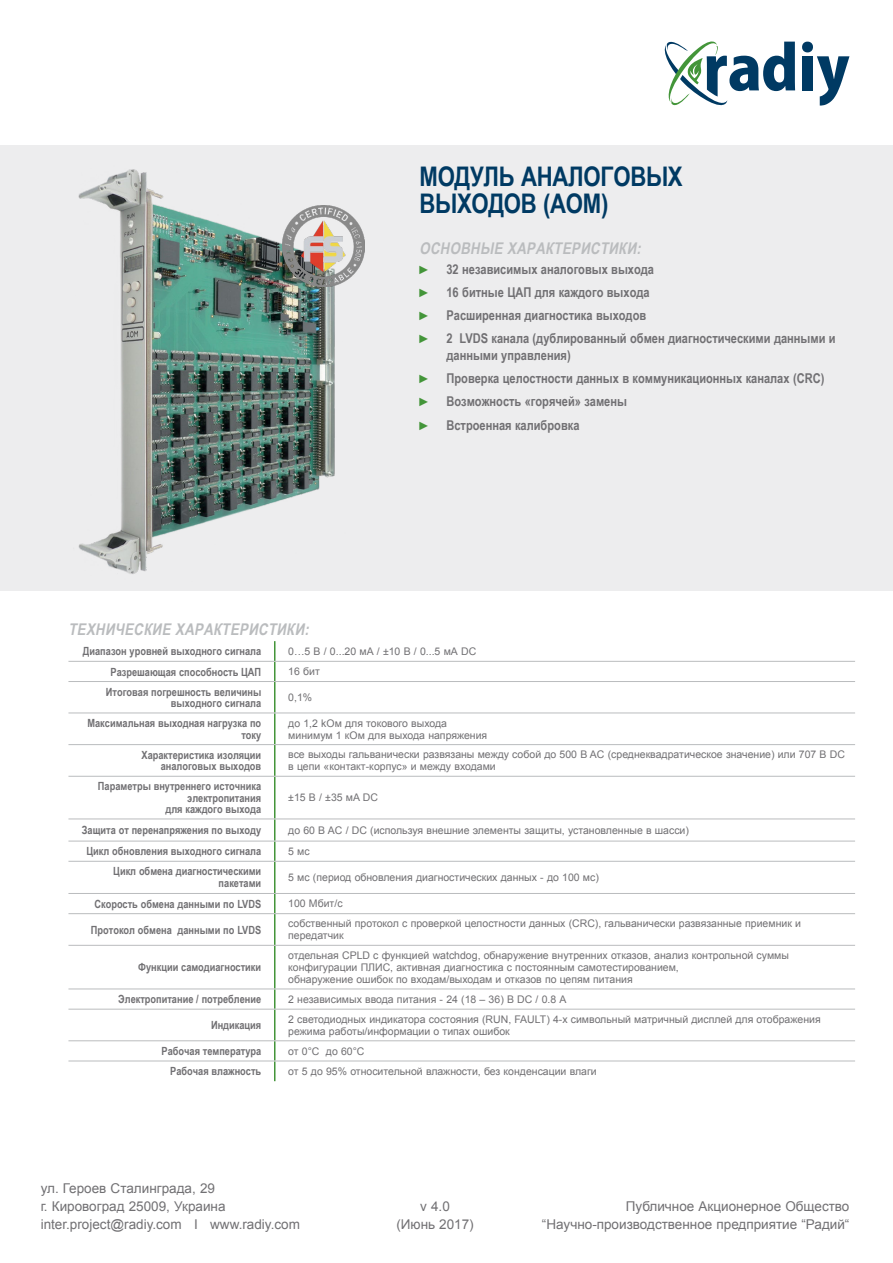
<style>
.page{position:relative;width:893px;height:1263px;background:#fff}
.page>*{position:absolute;margin:0;border:0;box-sizing:border-box;transform-origin:0 0}
.t1{font:700 27px/27px "Arial Narrow";letter-spacing:-.01em;color:#003a63}
.t2{font:italic 700 16.2px "Arial Narrow";color:#babcbe}
.t3{font:700 13.5px/23.2px "Arial Narrow";color:#717073}
.t4{font:13.5px/18px "Arial";color:#717073;text-align:right}
.t5{font:700 11.25px/11.2px "Arial Narrow";color:#717073;text-align:right}
.t6{font:10.5px/12px "Arial";color:#717073}
.s1{font-size:12px;color:#439539}
</style>
<div class="page">
<svg style="left:664px;top:41px;width:131px;height:65px"></svg>
<svg style="left:802px;top:42px;width:47px;height:64px"></svg>
<div style="left:0;top:145px;width:893px;height:446px;background:#ededee"></div>
<svg style="left:274px;top:641px;width:1px;height:40px"></svg>
<hr style="left:274px;top:682px;width:1px;height:31px;background:#439539">
<hr style="left:274px;top:713px;width:1px;height:31px;background:#439539">
<hr style="left:274px;top:745px;width:1px;height:31px;background:#439539">
<hr style="left:274px;top:777px;width:1px;height:41px;background:#439539">
<svg style="left:274px;top:819px;width:1px;height:42px"></svg>
<hr style="left:274px;top:862px;width:1px;height:31px;background:#439539">
<svg style="left:274px;top:894px;width:1px;height:19px"></svg>
<hr style="left:274px;top:914px;width:1px;height:31px;background:#439539">
<hr style="left:274px;top:946px;width:1px;height:42px;background:#439539">
<svg style="left:274px;top:989px;width:1px;height:20px"></svg>
<hr style="left:274px;top:1009px;width:1px;height:31px;background:#439539">
<svg style="left:274px;top:1041px;width:1px;height:40px"></svg>
<hr style="left:68px;top:661px;width:207px;height:1px;background:#babcbe">
<hr style="left:275px;top:661px;width:580px;height:1px;background:#babcbe">
<hr style="left:68px;top:681px;width:207px;height:1px;background:#babcbe">
<hr style="left:275px;top:681px;width:580px;height:1px;background:#babcbe">
<hr style="left:68px;top:713px;width:207px;height:1px;background:#babcbe">
<hr style="left:275px;top:713px;width:580px;height:1px;background:#babcbe">
<hr style="left:68px;top:744px;width:207px;height:1px;background:#babcbe">
<hr style="left:275px;top:744px;width:580px;height:1px;background:#babcbe">
<hr style="left:68px;top:776px;width:207px;height:1px;background:#babcbe">
<hr style="left:275px;top:776px;width:580px;height:1px;background:#babcbe">
<hr style="left:68px;top:818px;width:207px;height:1px;background:#babcbe">
<hr style="left:275px;top:818px;width:580px;height:1px;background:#babcbe">
<hr style="left:68px;top:841px;width:207px;height:1px;background:#babcbe">
<hr style="left:275px;top:841px;width:580px;height:1px;background:#babcbe">
<hr style="left:68px;top:861px;width:207px;height:1px;background:#babcbe">
<hr style="left:275px;top:861px;width:580px;height:1px;background:#babcbe">
<hr style="left:68px;top:893px;width:207px;height:1px;background:#babcbe">
<hr style="left:275px;top:893px;width:580px;height:1px;background:#babcbe">
<hr style="left:68px;top:913px;width:207px;height:1px;background:#babcbe">
<hr style="left:275px;top:913px;width:580px;height:1px;background:#babcbe">
<hr style="left:68px;top:945px;width:207px;height:1px;background:#babcbe">
<hr style="left:275px;top:945px;width:580px;height:1px;background:#babcbe">
<hr style="left:68px;top:988px;width:207px;height:1px;background:#babcbe">
<hr style="left:275px;top:988px;width:580px;height:1px;background:#babcbe">
<hr style="left:68px;top:1009px;width:207px;height:1px;background:#babcbe">
<hr style="left:275px;top:1009px;width:580px;height:1px;background:#babcbe">
<hr style="left:68px;top:1040px;width:207px;height:1px;background:#babcbe">
<hr style="left:275px;top:1040px;width:580px;height:1px;background:#babcbe">
<hr style="left:68px;top:1060px;width:207px;height:1px;background:#babcbe">
<hr style="left:275px;top:1060px;width:580px;height:1px;background:#babcbe">
<img style="left:78px;top:169px;width:257px;height:405px">
<img style="left:283px;top:205px;width:81px;height:81px">
<h1 class="t1" style="left:419px;top:161px;width:265px">Модуль аналоговых выходов (AOM)</h1>
<h2 class="t2" style="left:419px;top:236px;width:227px">Основные характеристики:</h2>
<p class="t3" style="left:419px;top:256px;width:418px"><span class="s1">►</span> 32 независимых аналоговых выхода<br><span class="s1">►</span> 16 битные ЦАП для каждого выхода<br><span class="s1">►</span> Расширенная диагностика выходов<br><span class="s1">►</span> 2 LVDS канала (дублированный обмен диагностическими данными и</p>
<p class="t3" style="left:419px;top:343px;width:406px;text-indent:27px">данными управления)<br><span class="s1">►</span> Проверка целостности данных в коммуникационных каналах (CRC) <span class="s1">►</span> Возможность «горячей» замены<br><span class="s1">►</span> Встроенная калибровка</p>
<h2 class="t2" style="left:68px;top:617px;width:246px">Технические характеристики:</h2>
<p class="t5" style="left:83px;top:645px;width:180px">Диапазон уровней выходного сигнала</p>
<p class="t6" style="left:288px;top:645px;width:189px">0…5 В / 0...20 мА / ±10 В / 0...5 мА DC</p>
<p class="t5" style="left:111px;top:665px;width:152px">Разрешающая способность ЦАП</p>
<p class="t6" style="left:288px;top:666px;width:33px">16 бит</p>
<p class="t5" style="left:106px;top:685px;width:157px">Итоговая погрешность величины выходного сигнала</p>
<p class="t6" style="left:288px;top:691px;width:25px">0,1%</p>
<p class="t5" style="left:88px;top:717px;width:175px">Максимальная выходная нагрузка по току</p>
<p class="t6" style="left:288px;top:717px;width:201px">до 1,2 kОм для токового выхода минимум 1 кОм для выхода напряжения</p>
<p class="t5" style="left:142px;top:749px;width:121px">Характеристика изоляции аналоговых выходов</p>
<p class="t6" style="left:288px;top:749px;width:558px">все выходы гальванически развязаны между собой до 500 В AC (среднеквадратическое значение) или 707 В DC в цепи «контакт-корпус» и между входами</p>
<p class="t5" style="left:98px;top:780px;width:165px">Параметры внутреннего источника электропитания<br>для каждого выхода</p>
<p class="t6" style="left:288px;top:792px;width:91px">±15 В / ±35 мA DC</p>
<p class="t5" style="left:82px;top:824px;width:181px">Защита от перенапряжения по выходу</p>
<p class="t6" style="left:288px;top:824px;width:402px">до 60 В AC / DC (используя внешние элементы защиты, установленные в шасси)</p>
<p class="t5" style="left:87px;top:845px;width:176px">Цикл обновления выходного сигнала</p>
<p class="t6" style="left:288px;top:845px;width:23px">5 мс</p>
<p class="t5" style="left:113px;top:865px;width:149px;line-height:12px">Цикл обмена диагностическими пакетами</p>
<p class="t6" style="left:288px;top:872px;width:312px">5 мс (период обновления диагностических данных - до 100 мс)</p>
<p class="t5" style="left:94px;top:897px;width:168px">Скорость обмена данными по LVDS</p>
<p class="t6" style="left:288px;top:898px;width:56px">100 Mбит/с</p>
<p class="t5" style="left:91px;top:923px;width:172px">Протокол обмена данными по LVDS</p>
<p class="t6" style="left:288px;top:918px;width:514px">собственный протокол с проверкой целостности данных (СRC), гальванически развязанные приемник и передатчик</p>
<p class="t5" style="left:138px;top:961px;width:125px">Функции самодиагностики</p>
<p class="t6" style="left:288px;top:949px;width:502px">отдельная CPLD c функцией watchdog, обнаружение внутренних отказов, анализ контрольной суммы конфигурации ПЛИС, активная диагностика с постоянным самотестированием,<br>обнаружение ошибок по входам/выходам и отказов по цепям питания</p>
<p class="t5" style="left:118px;top:993px;width:144px">Электропитание / потребление</p>
<p class="t6" style="left:288px;top:993px;width:280px">2 независимых ввода питания - 24 (18 – 36) В DC / 0.8 А</p>
<p class="t5" style="left:211px;top:1019px;width:52px">Индикация</p>
<p class="t6" style="left:288px;top:1013px;width:534px">2 светодиодных индикатора состояния (RUN, FAULT) 4-х символьный матричный дисплей для отображения режима работы/информации о типах ошибок</p>
<p class="t5" style="left:162px;top:1045px;width:101px">Рабочая температура</p>
<p class="t6" style="left:288px;top:1045px;width:78px">от 0°C до 60°C</p>
<p class="t5" style="left:170px;top:1065px;width:93px">Рабочая влажность</p>
<p class="t6" style="left:288px;top:1065px;width:310px">от 5 до 95% относительной влажности, без конденсации влаги</p>
<p class="t4" style="left:41px;top:1179px;width:261px;text-align:left">ул. Героев Сталинграда, 29<br>г. Кировоград 25009, Украина inter.project@radiy.com I www.radiy.com</p>
<p class="t4" style="left:396px;top:1197px;width:79px;text-align:center">v 4.0<br>(Июнь 2017)</p>
<p class="t4" style="left:542px;top:1197px;width:309px">Публичное Акционерное Общество “Научно-производственное предприятие “Радий“</p>
</div>
